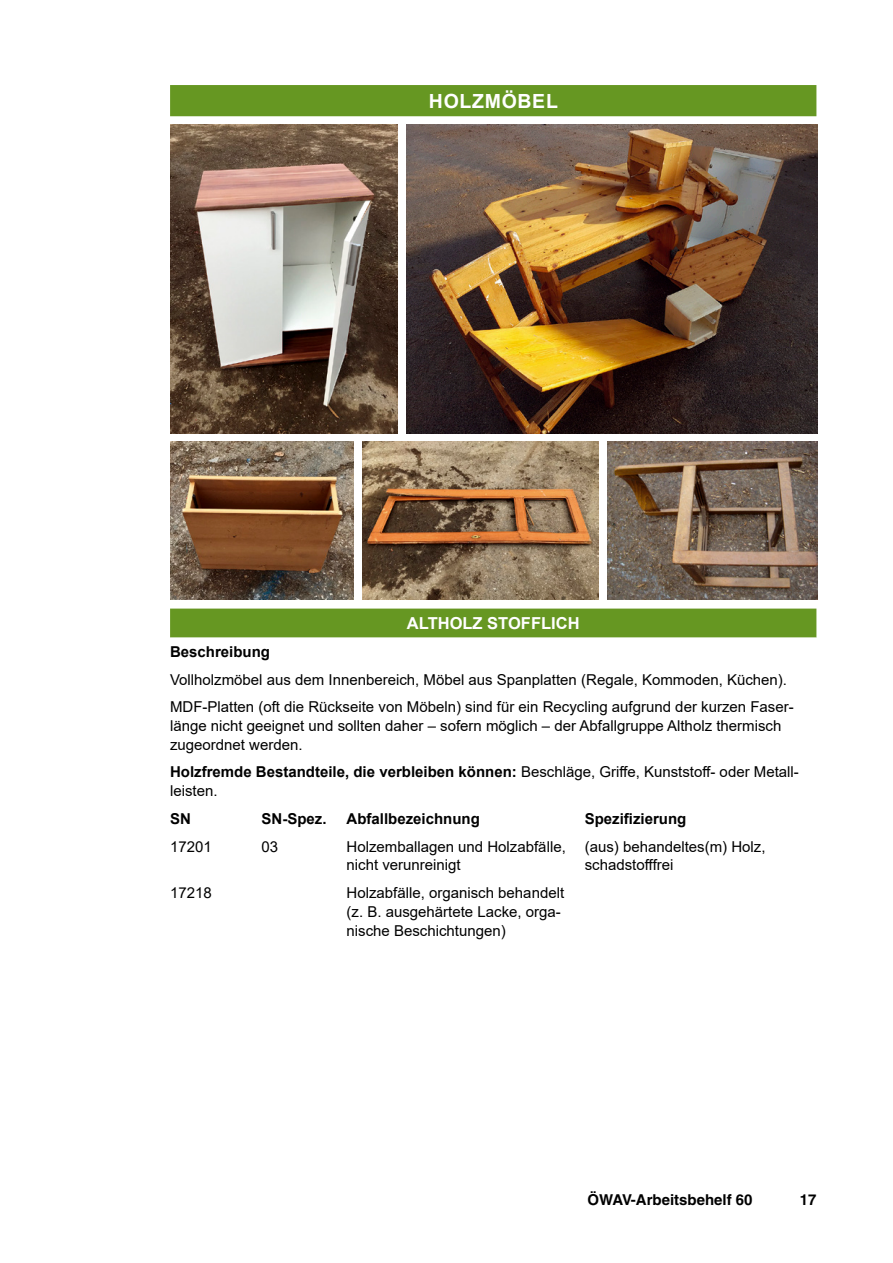
<style>
.page{position:relative;width:893px;height:1263px;background:#fff}
.page>*{position:absolute;margin:0;border:0;box-sizing:border-box;transform-origin:0 0}
.t1{font:700 19.5px "Arial";letter-spacing:.035em;color:#fff}
.t2{font:700 16.5px "Arial";color:#fff}
.t3{font:15px/18.8px "Arial";color:#000}
.t4{font:700 15px "Arial";color:#000}
.t5{font:700 15px "Helvetica";color:#000}
.s1{font-weight:700}
</style>
<div class="page">
<svg style="left:170px;top:85px;width:646px;height:553px;fill:#669722"></svg>
<img style="left:170px;top:125px;width:228px;height:308px">
<img style="left:406px;top:125px;width:411px;height:308px">
<img style="left:170px;top:442px;width:184px;height:158px">
<img style="left:363px;top:442px;width:236px;height:157px">
<img style="left:608px;top:442px;width:209px;height:157px">
<p class="t1" style="left:429px;top:87px;width:130px">HOLZMÖBEL</p>
<p class="t2" style="left:407px;top:612px;width:174px">ALTHOLZ STOFFLICH</p>
<p class="t4" style="left:170px;top:641px;width:102px">Beschreibung</p>
<p class="t3" style="left:170px;top:670px;width:618px">Vollholzmöbel aus dem Innenbereich, Möbel aus Spanplatten (Regale, Kommoden, Küchen).</p>
<p class="t3" style="left:170px;top:697px;width:624px">MDF-Platten (oft die Rückseite von Möbeln) sind für ein Recycling aufgrund der kurzen Faser&shy;länge nicht geeignet und sollten daher – sofern möglich – der Abfallgruppe Altholz thermisch zugeordnet werden.</p>
<p class="t3" style="left:170px;top:762px;width:630px"><span class="s1">Holzfremde Bestandteile, die verbleiben können:</span> Beschläge, Griffe, Kunststoff- oder Metall&shy;leisten.</p>
<p class="t4" style="left:170px;top:808px;width:22px">SN</p>
<p class="t4" style="left:261px;top:808px;width:67px">SN-Spez.</p>
<p class="t4" style="left:347px;top:808px;width:135px">Abfallbezeichnung</p>
<p class="t4" style="left:585px;top:808px;width:103px">Spezifizierung</p>
<p class="t3" style="left:170px;top:837px;width:43px">17201</p>
<p class="t3" style="left:261px;top:837px;width:18px">03</p>
<p class="t3" style="left:347px;top:837px;width:221px">Holzemballagen und Holzabfälle, nicht verunreinigt</p>
<p class="t3" style="left:585px;top:837px;width:182px">(aus) behandeltes(m) Holz, schadstofffrei</p>
<p class="t3" style="left:170px;top:883px;width:43px">17218</p>
<p class="t3" style="left:347px;top:883px;width:219px">Holzabfälle, organisch behandelt (z. B. ausgehärtete Lacke, orga&shy;nische Beschichtungen)</p>
<p class="t5" style="left:588px;top:1190px;width:167px">ÖWAV-Arbeitsbehelf 60</p>
<p class="t5" style="left:800px;top:1190px;width:18px">17</p>
</div>
